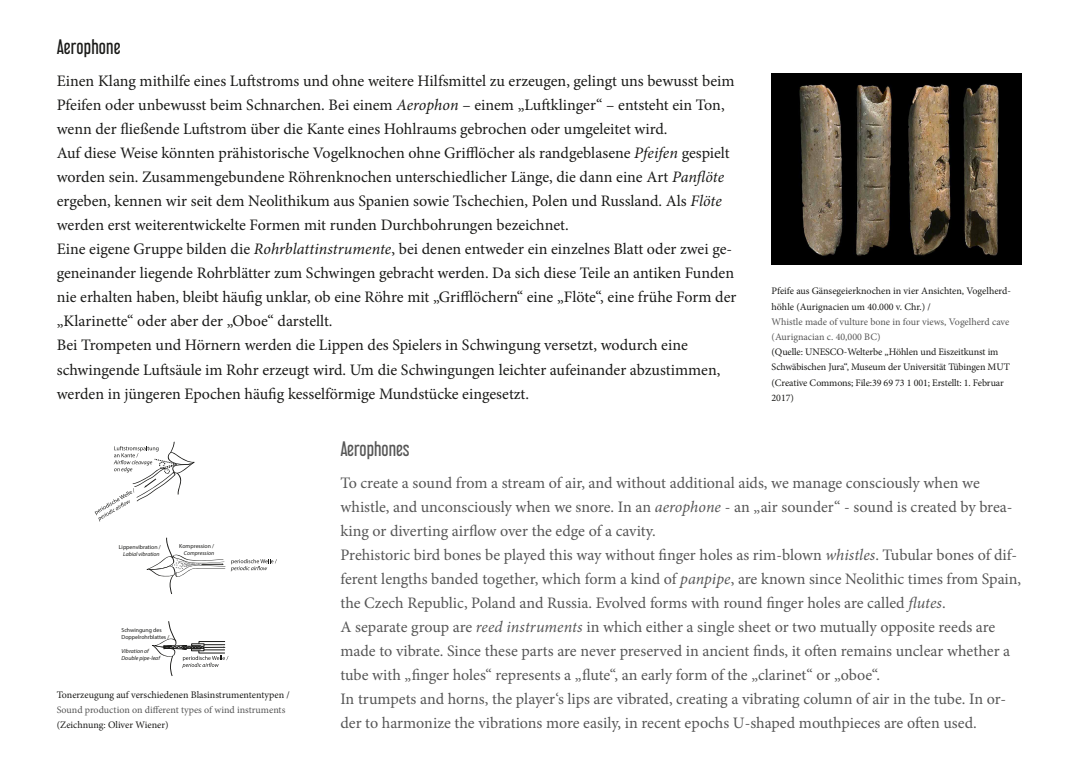
<style>
.page{position:relative;width:1078px;height:783px;background:#fff}
.page>*{position:absolute;margin:0;border:0;box-sizing:border-box;transform-origin:0 0}
.t1{font:18.4px "Libel Suit Rg";color:#565656}
.t2{font:18.4px "Libel Suit Rg";letter-spacing:.01em;color:#1a1a18}
.t3{font:16px/24px "Minion Pro";color:#1a1a18}
.t4{font:16px/24px "Minion Pro";letter-spacing:-.005em;color:#565656}
.t5{font:10px/15.2px "Minion Pro";letter-spacing:-.01em;color:#1a1a18}
.t6{font:10px/15.2px "Minion Pro";color:#565656}
.t7{font:5.8px/7px "Myriad Pro";color:#1a1a18}
.t8{font:italic 5.8px/7px "Myriad Pro";color:#1a1a18}
.s1{font-style:italic}
</style>
<div class="page">
<img style="left:771px;top:74px;width:249px;height:190px">
<svg style="left:146px;top:537px;width:131px;height:57px"></svg>
<svg style="left:95px;top:441px;width:100px;height:80px"></svg>
<svg style="left:152px;top:621px;width:76px;height:55px"></svg>
<p class="t2" style="left:57px;top:32px;width:65px">Aerophone</p>
<p class="t3" style="left:57px;top:69px;width:681px">Einen Klang mithilfe eines Luftstroms und ohne weitere Hilfsmittel zu erzeugen, gelingt uns bewusst beim Pfeifen oder unbewusst beim Schnarchen. Bei einem <span class="s1">Aerophon</span> – einem „Luftklinger“ – entsteht ein Ton, wenn der fließende Luftstrom über die Kante eines Hohlraums gebrochen oder umgeleitet wird.<br>Auf diese Weise könnten prähistorische Vogelknochen ohne Grifflöcher als randgeblasene <span class="s1">Pfeifen</span> gespielt worden sein. Zusammengebundene Röhrenknochen unterschiedlicher Länge, die dann eine Art <span class="s1">Panflöte </span>ergeben, kennen wir seit dem Neolithikum aus Spanien sowie Tschechien, Polen und Russland. Als <span class="s1">Flöte </span>werden erst weiterentwickelte Formen mit runden Durchbohrungen bezeichnet.<br>Eine eigene Gruppe bilden die <span class="s1">Rohrblattinstrumente</span>, bei denen entweder ein einzelnes Blatt oder zwei ge&shy;geneinander liegende Rohrblätter zum Schwingen gebracht werden. Da sich diese Teile an antiken Funden nie erhalten haben, bleibt häufig unklar, ob eine Röhre mit „Grifflöchern“ eine „Flöte“, eine frühe Form der „Klarinette“ oder aber der „Oboe“ darstellt.<br>Bei Trompeten und Hörnern werden die Lippen des Spielers in Schwingung versetzt, wodurch eine schwingende Luftsäule im Rohr erzeugt wird. Um die Schwingungen leichter aufeinander abzustimmen, werden in jüngeren Epochen häufig kesselförmige Mundstücke eingesetzt.</p>
<p class="t1" style="left:340px;top:434px;width:71px">Aerophones</p>
<p class="t4" style="left:340px;top:471px;width:682px">To create a sound from a stream of air, and without additional aids, we manage consciously when we whistle, and unconsciously when we snore. In an <span class="s1">aerophone</span> - an „air sounder“ - sound is created by brea&shy;king or diverting airflow over the edge of a cavity.<br>Prehistoric bird bones be played this way without finger holes as rim-blown <span class="s1">whistles</span>. Tubular bones of dif&shy;ferent lengths banded together, which form a kind of <span class="s1">panpipe</span>, are known since Neolithic times from Spain, the Czech Republic, Poland and Russia. Evolved forms with round finger holes are called <span class="s1">flutes</span>.<br>A separate group are <span class="s1">reed instruments</span> in which either a single sheet or two mutually opposite reeds are made to vibrate. Since these parts are never preserved in ancient finds, it often remains unclear whether a tube with „finger holes“ represents a „flute“, an early form of the „clarinet“ or „oboe“.<br>In trumpets and horns, the player‘s lips are vibrated, creating a vibrating column of air in the tube. In or&shy;der to harmonize the vibrations more easily, in recent epochs U-shaped mouthpieces are often used.</p>
<p class="t5" style="left:771px;top:283px;width:241px">Pfeife aus Gänsegeierknochen in vier Ansichten, Vogelherd&shy;höhle (Aurignacien um 40.000 v. Chr.) /</p>
<p class="t6" style="left:771px;top:314px;width:239px">Whistle made of vulture bone in four views, Vogelherd cave (Aurignacian c. 40,000 BC)</p>
<p class="t5" style="left:771px;top:344px;width:240px">(Quelle: UNESCO-Welterbe „Höhlen und Eiszeitkunst im Schwäbischen Jura“, Museum der Universität Tübingen MUT (Creative Commons; File:39 69 73 1 001; Erstellt: 1. Februar 2017)</p>
<p class="t7" style="left:179px;top:542px;width:36px">Kompression /</p>
<p class="t8" style="left:184px;top:549px;width:32px">Compression</p>
<p class="t7" style="left:119px;top:543px;width:43px">Lippenvibration /</p>
<p class="t8" style="left:123px;top:550px;width:38px">Labial vibration</p>
<p class="t7" style="left:121px;top:626px;width:49px">Schwingung des<br>Doppelrohrblattes /</p>
<p class="t8" style="left:121px;top:647px;width:40px">Vibration of<br>Double pipe-leaf</p>
<p class="t5" style="left:57px;top:687px;width:234px">Tonerzeugung auf verschiedenen Blasinstrumententypen /</p>
<p class="t6" style="left:57px;top:702px;width:230px">Sound production on different types of wind instruments</p>
<p class="t5" style="left:57px;top:717px;width:113px">(Zeichnung: Oliver Wiener)</p>
</div>
